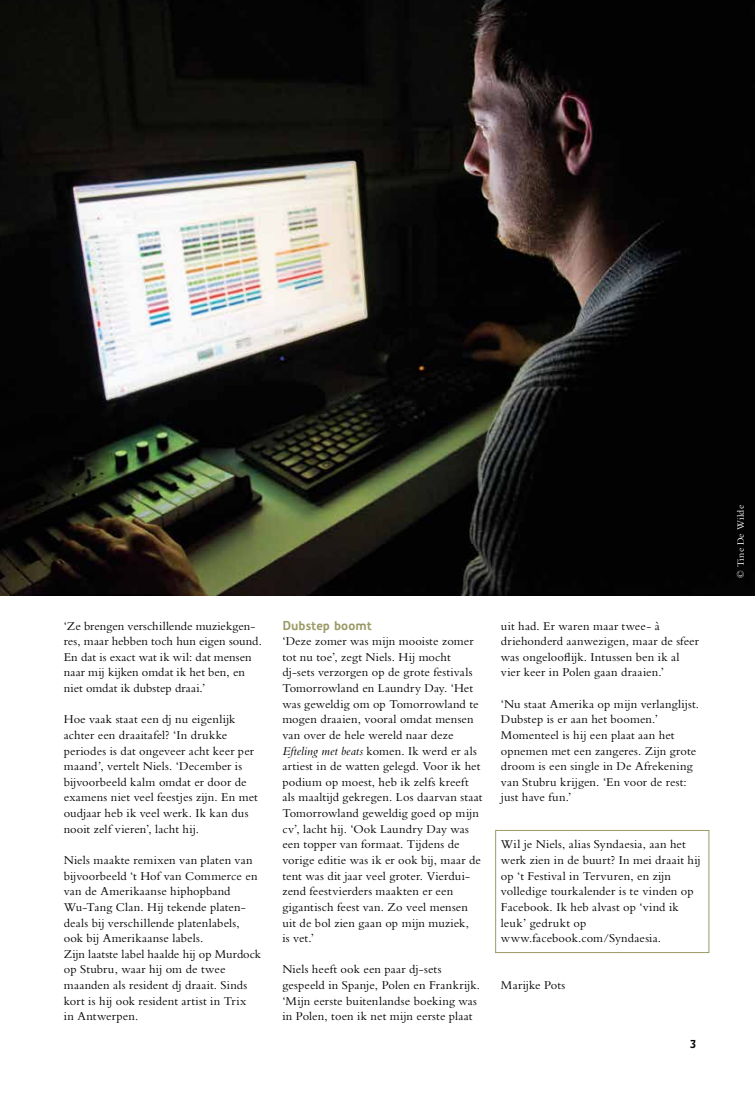
<style>
.page{position:relative;width:755px;height:1099px;background:#fff}
.page>*{position:absolute;margin:0;border:0;box-sizing:border-box;transform-origin:0 0}
.t1{font:12.5px/15.6px "Bembo Std";letter-spacing:.01em;color:#000}
.t2{font:700 12.5px "Precious Sans";letter-spacing:.005em;color:#9a9a66}
.t3{font:700 11.25px "Precious Sans";color:#000}
.t4{font:10px "Bembo Std";letter-spacing:.015em;color:#fff}
.s1{font-style:italic}
</style>
<div class="page">
<img style="left:0;top:0;width:755px;height:595px">
<div style="left:495px;top:830px;width:214px;height:122px;border:1px solid #9a9a66"></div>
<p class="t1" style="left:64px;top:617px;width:200px">‘Ze brengen verschillende muziekgen&shy;res, maar hebben toch hun eigen sound.<br>En dat is exact wat ik wil: dat mensen naar mij kijken omdat ik het ben, en niet omdat ik dubstep draai.’</p>
<p class="t1" style="left:64px;top:711px;width:196px">Hoe vaak staat een dj nu eigenlijk achter een draaitafel? ‘In drukke periodes is dat ongeveer acht keer per maand’, vertelt Niels. ‘December is bijvoorbeeld kalm omdat er door de examens niet veel feestjes zijn. En met oudjaar heb ik veel werk. Ik kan dus nooit zelf vieren’, lacht hij.</p>
<p class="t1" style="left:64px;top:852px;width:199px">Niels maakte remixen van platen van bijvoorbeeld ‘t Hof van Commerce en van de Amerikaanse hiphopband<br>Wu-Tang Clan. Hij tekende platen&shy;deals bij verschillende platenlabels, ook bij Amerikaanse labels.<br>Zijn laatste label haalde hij op Murdock op Stubru, waar hij om de twee maanden als resident dj draait. Sinds kort is hij ook resident artist in Trix<br>in Antwerpen.</p>
<p class="t2" style="left:282px;top:617px;width:91px">Dubstep boomt</p>
<p class="t1" style="left:282px;top:633px;width:202px">‘Deze zomer was mijn mooiste zomer tot nu toe’, zegt Niels. Hij mocht dj-sets verzorgen op de grote festivals Tomorrowland en Laundry Day. ‘Het was geweldig om op Tomorrowland te mogen draaien, vooral omdat mensen van over de hele wereld naar deze <span class="s1">Efteling met beats</span> komen. Ik werd er als artiest in de watten gelegd. Voor ik het podium op moest, heb ik zelfs kreeft als maaltijd gekregen. Los daarvan staat Tomorrowland geweldig goed op mijn cv’, lacht hij. ‘Ook Laundry Day was een topper van formaat. Tijdens de vorige editie was ik er ook bij, maar de tent was dit jaar veel groter. Vierdui&shy;zend feestvierders maakten er een gigantisch feest van. Zo veel mensen uit de bol zien gaan op mijn muziek,<br>is vet.’</p>
<p class="t1" style="left:282px;top:961px;width:199px">Niels heeft ook een paar dj-sets gespeeld in Spanje, Polen en Frankrijk. ‘Mijn eerste buitenlandse boeking was in Polen, toen ik net mijn eerste plaat</p>
<p class="t1" style="left:501px;top:617px;width:200px">uit had. Er waren maar twee- à driehonderd aanwezigen, maar de sfeer was ongelooflijk. Intussen ben ik al vier keer in Polen gaan draaien.’</p>
<p class="t1" style="left:501px;top:695px;width:200px">‘Nu staat Amerika op mijn verlanglijst.<br>Dubstep is er aan het boomen.’<br>Momenteel is hij een plaat aan het opnemen met een zangeres. Zijn grote droom is een single in De Afrekening van Stubru krijgen. ‘En voor de rest: just have fun.’</p>
<p class="t1" style="left:501px;top:836px;width:201px">Wil je Niels, alias Syndaesia, aan het werk zien in de buurt? In mei draait hij op ‘t Festival in Tervuren, en zijn volledige tourkalender is te vinden op Facebook. Ik heb alvast op ‘vind ik leuk’ gedrukt op www.facebook.com/Syndaesia.</p>
<p class="t1" style="left:501px;top:977px;width:66px">Marijke Pots</p>
<p class="t3" style="left:689px;top:1037px;width:9px">3</p>
<p class="t4" style="left:735px;top:578px;width:74px;rotate:-90deg">© Tine De Wilde</p>
</div>
